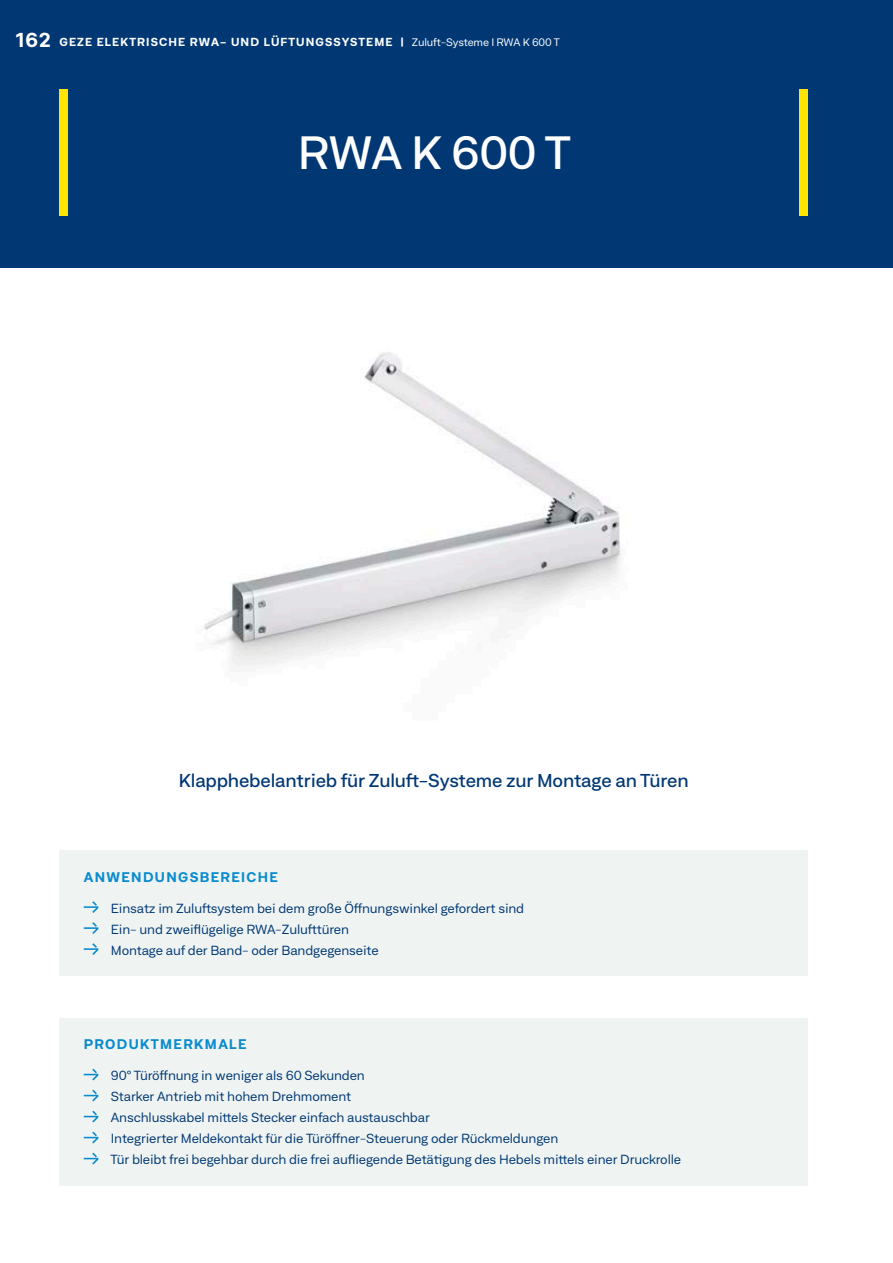
<style>
.page{position:relative;width:893px;height:1263px;background:#fff}
.page>*{position:absolute;margin:0;border:0;box-sizing:border-box;transform-origin:0 0}
.t1{font:500 expanded 45px "Neufile Grotesk";letter-spacing:-.015em;color:#fff}
.t2{font:500 expanded 18px "Neufile Grotesk";letter-spacing:-.01em;color:#013874}
.t3{font:700 expanded 13.5px "Neufile Grotesk";letter-spacing:.1em;color:#098bce}
.t4{font:expanded 12.75px/21px "Neufile Grotesk";letter-spacing:-.01em;color:#013874}
.t5{font:700 expanded 11.25px "Neufile Grotesk";letter-spacing:.1em;color:#fff}
.s1{font-size:19.5px}
.s2{font-weight:400;font-size:10.5px}
</style>
<div class="page">
<div style="left:0;top:0;width:893px;height:268px;background:#013874"></div>
<div style="left:60px;top:1018px;width:748px;height:167px;background:#eff4f3"></div>
<svg style="left:84px;top:1069px;width:14px;height:11px"></svg>
<svg style="left:84px;top:1090px;width:14px;height:11px"></svg>
<svg style="left:84px;top:1111px;width:14px;height:11px"></svg>
<svg style="left:84px;top:1132px;width:14px;height:11px"></svg>
<svg style="left:84px;top:1153px;width:14px;height:11px"></svg>
<div style="left:60px;top:850px;width:748px;height:126px;background:#eff4f3"></div>
<svg style="left:84px;top:901px;width:14px;height:12px"></svg>
<svg style="left:84px;top:922px;width:14px;height:12px"></svg>
<svg style="left:84px;top:943px;width:14px;height:12px"></svg>
<div style="left:60px;top:89px;width:8px;height:126px;background:#ffe501"></div>
<div style="left:799px;top:89px;width:9px;height:126px;background:#ffe501"></div>
<img style="left:204px;top:352px;width:416px;height:315px">
<p class="t5" style="left:15px;top:35px;width:546px"><span class="s1">162</span> GEZE ELEKTRISCHE RWA- UND LÜFTUNGSSYSTEME | <span class="s2">Zuluft-Systeme I RWA K 600 T</span></p>
<h1 class="t1" style="left:298px;top:124px;width:275px">RWA K 600 T</h1>
<h2 class="t2" style="left:179px;top:769px;width:511px">Klapphebelantrieb für Zuluft-Systeme zur Montage an Türen</h2>
<p class="t3" style="left:84px;top:868px;width:196px">ANWENDUNGSBEREICHE</p>
<p class="t4" style="left:111px;top:897px;width:415px">Einsatz im Zuluftsystem bei dem große Öffnungswinkel gefordert sind<br>Ein- und zweiflügelige RWA-Zulufttüren<br>Montage auf der Band- oder Bandgegenseite</p>
<p class="t3" style="left:84px;top:1035px;width:164px">PRODUKTMERKMALE</p>
<p class="t4" style="left:111px;top:1065px;width:572px">90° Türöffnung in weniger als 60 Sekunden<br>Starker Antrieb mit hohem Drehmoment<br>Anschlusskabel mittels Stecker einfach austauschbar<br>Integrierter Meldekontakt für die Türöffner-Steuerung oder Rückmeldungen<br>Tür bleibt frei begehbar durch die frei aufliegende Betätigung des Hebels mittels einer Druckrolle</p>
</div>
